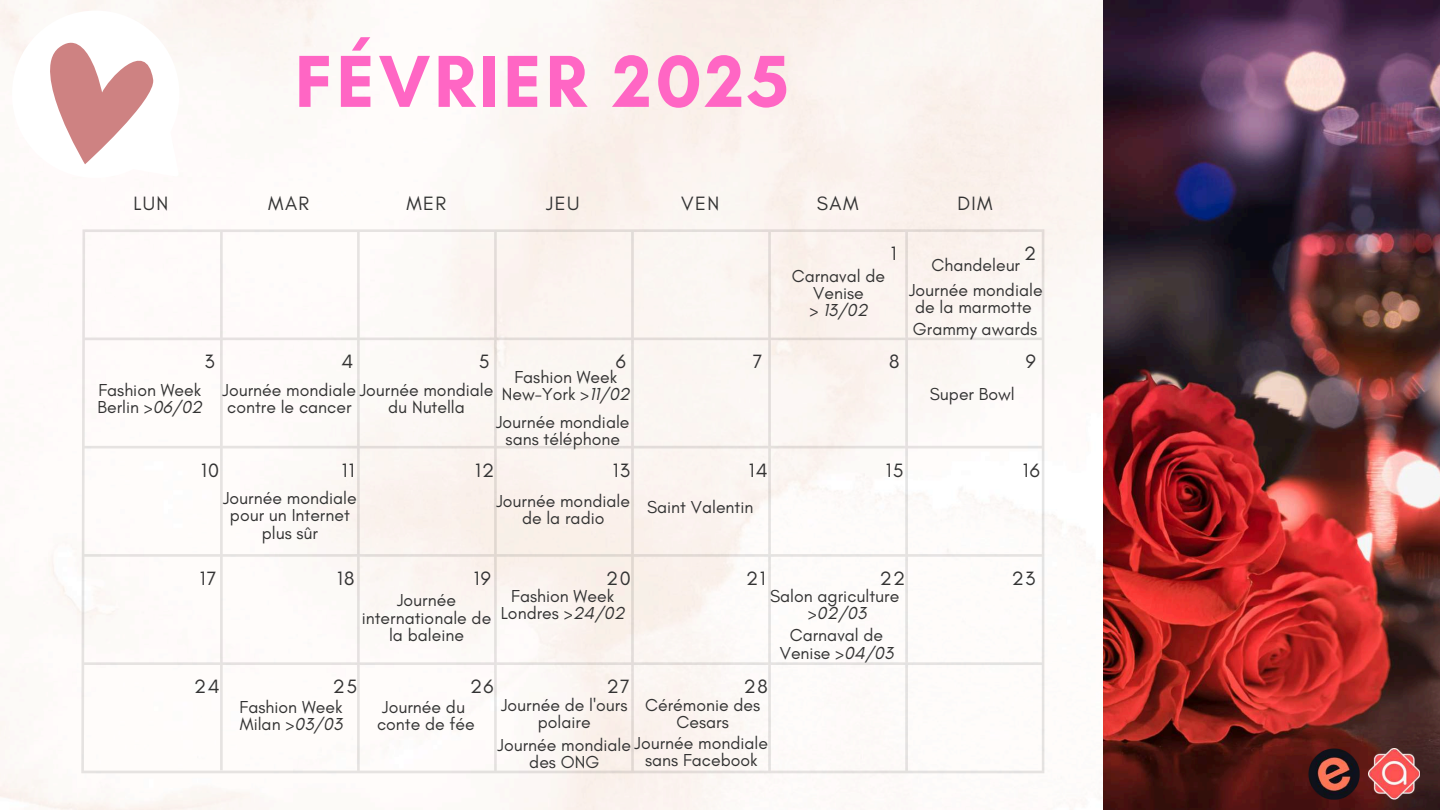
<style>
.page{position:relative;width:1440px;height:810px;background:#fff}
.page>*{position:absolute;margin:0;border:0;box-sizing:border-box;transform-origin:0 0}
.t1{font:700 75px "Glacial Indifference";letter-spacing:.05em;color:#ff66c4}
.t2{font:19.7px "Glacial Indifference";letter-spacing:.07em;color:#333}
.t3{font:17.7px/17.2px "Glacial Indifference";color:#333;text-align:center}
.t4{font:italic 17.7px "Glacial Indifference";color:#333}
.s1{font-style:italic}
</style>
<div class="page">
<img style="left:1103px;top:0;width:337px;height:810px">
<img style="left:1308px;top:748px;width:51px;height:51px">
<img style="left:1369px;top:748px;width:51px;height:51px">
<svg style="left:81px;top:229px;width:963px;height:544px"></svg>
<svg style="left:12px;top:11px;width:167px;height:167px"></svg>
<h1 class="t1" style="left:295px;top:36px;width:496px">FÉVRIER 2025</h1>
<p class="t2" style="left:134px;top:191px;width:36px">LUN</p>
<p class="t2" style="left:268px;top:191px;width:42px">MAR</p>
<p class="t2" style="left:406px;top:191px;width:41px">MER</p>
<p class="t2" style="left:546px;top:191px;width:35px">JEU</p>
<p class="t2" style="left:681px;top:191px;width:39px">VEN</p>
<p class="t2" style="left:817px;top:191px;width:43px">SAM</p>
<p class="t2" style="left:957px;top:191px;width:37px">DIM</p>
<p class="t2" style="left:891px;top:241px;width:7px">1</p>
<p class="t2" style="left:1024px;top:241px;width:14px">2</p>
<p class="t3" style="left:932px;top:256px;width:90px">Chandeleur</p>
<p class="t3" style="left:792px;top:267px;width:95px">Carnaval de<br>Venise</p>
<p class="t4" style="left:809px;top:299px;width:60px">&gt; 13/02</p>
<p class="t3" style="left:909px;top:281px;width:135px">Journée mondiale de la marmotte</p>
<p class="t3" style="left:913px;top:320px;width:126px">Grammy awards</p>
<p class="t2" style="left:205px;top:350px;width:12px">3</p>
<p class="t2" style="left:342px;top:350px;width:13px">4</p>
<p class="t2" style="left:479px;top:350px;width:12px">5</p>
<p class="t2" style="left:616px;top:350px;width:12px">6</p>
<p class="t2" style="left:753px;top:350px;width:11px">7</p>
<p class="t2" style="left:889px;top:350px;width:12px">8</p>
<p class="t2" style="left:1026px;top:350px;width:12px">9</p>
<p class="t3" style="left:502px;top:368px;width:129px">Fashion Week<br>New-York <span class="s1">&gt;11/02</span></p>
<p class="t3" style="left:98px;top:381px;width:106px;text-align:left">Fashion Week<br>Berlin <span class="s1">&gt;06/02</span></p>
<p class="t3" style="left:223px;top:381px;width:272px;text-align:left">Journée mondiale Journée mondiale contre le cancer</p>
<p class="t3" style="left:930px;top:385px;width:86px">Super Bowl</p>
<p class="t3" style="left:388px;top:399px;width:78px">du Nutella</p>
<p class="t3" style="left:496px;top:413px;width:135px">Journée mondiale sans téléphone</p>
<p class="t2" style="left:201px;top:458px;width:20px">10</p>
<p class="t2" style="left:342px;top:458px;width:14px">11</p>
<p class="t2" style="left:475px;top:458px;width:21px">12</p>
<p class="t2" style="left:613px;top:458px;width:19px">13</p>
<p class="t2" style="left:749px;top:458px;width:20px">14</p>
<p class="t2" style="left:886px;top:458px;width:19px">15</p>
<p class="t2" style="left:1023px;top:458px;width:19px">16</p>
<p class="t3" style="left:223px;top:489px;width:135px">Journée mondiale pour un Internet plus sûr</p>
<p class="t3" style="left:497px;top:492px;width:135px">Journée mondiale de la radio</p>
<p class="t3" style="left:647px;top:498px;width:108px">Saint Valentin</p>
<p class="t2" style="left:200px;top:566px;width:18px">17</p>
<p class="t2" style="left:337px;top:566px;width:19px">18</p>
<p class="t2" style="left:474px;top:566px;width:19px">19</p>
<p class="t2" style="left:606px;top:566px;width:26px">20</p>
<p class="t2" style="left:746px;top:566px;width:21px">21</p>
<p class="t2" style="left:880px;top:566px;width:27px">22</p>
<p class="t3" style="left:362px;top:592px;width:131px">Journée internationale de la baleine</p>
<p class="t3" style="left:770px;top:587px;width:131px">Salon agriculture</p>
<p class="t3" style="left:501px;top:587px;width:125px">Fashion Week<br>Londres <span class="s1">&gt;24/02</span></p>
<p class="t4" style="left:808px;top:602px;width:60px">&gt;02/03</p>
<p class="t3" style="left:780px;top:627px;width:115px">Carnaval de<br>Venise <span class="s1">&gt;04/03</span></p>
<p class="t2" style="left:194px;top:674px;width:27px">24</p>
<p class="t2" style="left:333px;top:674px;width:26px">25</p>
<p class="t2" style="left:470px;top:674px;width:25px">26</p>
<p class="t2" style="left:607px;top:674px;width:25px">27</p>
<p class="t2" style="left:744px;top:674px;width:25px">28</p>
<p class="t3" style="left:240px;top:698px;width:104px;text-align:left">Fashion Week<br>Milan <span class="s1">&gt;03/03</span></p>
<p class="t3" style="left:645px;top:696px;width:117px">Cérémonie des<br>Cesars</p>
<p class="t3" style="left:501px;top:696px;width:128px">Journée de l'ours polaire</p>
<p class="t3" style="left:377px;top:698px;width:99px;text-align:left">Journée du conte de fée</p>
<p class="t3" style="left:635px;top:734px;width:135px">Journée mondiale sans Facebook</p>
<p class="t3" style="left:498px;top:736px;width:135px">Journée mondiale des ONG</p>
<p class="t2" style="left:1012px;top:566px;width:25px">23</p>
</div>
